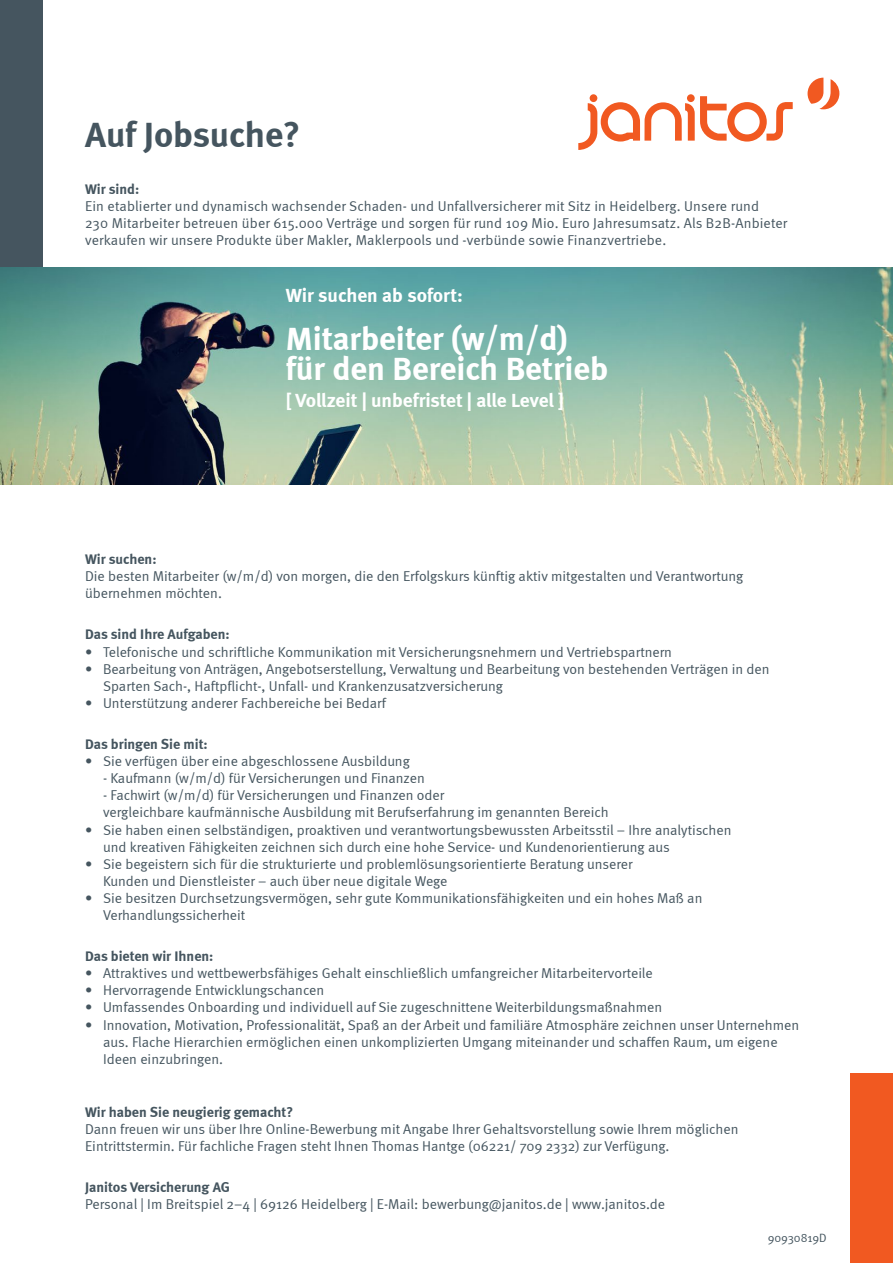
<style>
.page{position:relative;width:893px;height:1263px;background:#fff}
.page>*{position:absolute;margin:0;border:0;box-sizing:border-box;transform-origin:0 0}
.t1{font:700 36px "Meta";color:#45555f}
.t2{font:700 33px/30px "Meta";color:#fff}
.t3{font:700 19.5px "Meta";color:#fff}
.t4{font:14.25px/17.1px "Meta Normal";color:#45555f}
.t5{font:700 14.25px "Meta";color:#45555f}
.t6{font:12px "Meta Normal";color:#45555f}
</style>
<div class="page">
<div style="left:0;top:0;width:43px;height:421px;background:#45555f"></div>
<img style="left:0;top:268px;width:893px;height:217px">
<div style="left:850px;top:1073px;width:43px;height:190px;background:#f15921"></div>
<svg style="left:578px;top:94px;width:215px;height:56px"></svg>
<svg style="left:807px;top:78px;width:32px;height:31px"></svg>
<p class="t1" style="left:85px;top:113px;width:217px">Auf Jobsuche?</p>
<p class="t5" style="left:85px;top:181px;width:56px">Wir sind:</p>
<p class="t4" style="left:85px;top:197px;width:704px">Ein etablierter und dynamisch wachsender Schaden- und Unfallversicherer mit Sitz in Heidelberg. Unsere rund<br>230 Mitarbeiter betreuen über 615.000 Verträge und sorgen für rund 109 Mio. Euro Jahresumsatz. Als B2B-Anbieter verkaufen wir unsere Produkte über Makler, Maklerpools und -verbünde sowie Finanzvertriebe.</p>
<p class="t3" style="left:286px;top:284px;width:178px">Wir suchen ab sofort:</p>
<p class="t2" style="left:286px;top:323px;width:324px">Mitarbeiter (w/m/d) für den Bereich Betrieb</p>
<p class="t3" style="left:286px;top:389px;width:280px">[ Vollzeit | unbefristet | alle Level ]</p>
<p class="t5" style="left:85px;top:551px;width:73px">Wir suchen:</p>
<p class="t4" style="left:85px;top:568px;width:660px">Die besten Mitarbeiter (w/m/d) von morgen, die den Erfolgskurs künftig aktiv mitgestalten und Verantwortung übernehmen möchten.</p>
<p class="t5" style="left:85px;top:626px;width:146px">Das sind Ihre Aufgaben:</p>
<p class="t4" style="left:85px;top:643px;width:588px">• Telefonische und schriftliche Kommunikation mit Versicherungsnehmern und Vertriebspartnern</p>
<p class="t4" style="left:103px;top:660px;width:668px;text-indent:-18px">• Bearbeitung von Anträgen, Angebotserstellung, Verwaltung und Bearbeitung von bestehenden Verträgen in den<br>Sparten Sach-, Haftpflicht-, Unfall- und Krankenzusatzversicherung</p>
<p class="t4" style="left:85px;top:694px;width:302px">• Unterstützung anderer Fachbereiche bei Bedarf</p>
<p class="t5" style="left:85px;top:735px;width:124px">Das bringen Sie mit:</p>
<p class="t4" style="left:85px;top:752px;width:326px">• Sie verfügen über eine abgeschlossene Ausbildung</p>
<p class="t4" style="left:103px;top:769px;width:323px">- Kaufmann (w/m/d) für Versicherungen und Finanzen</p>
<p class="t4" style="left:103px;top:787px;width:343px">- Fachwirt (w/m/d) für Versicherungen und Finanzen oder</p>
<p class="t4" style="left:103px;top:804px;width:507px">vergleichbare kaufmännische Ausbildung mit Berufserfahrung im genannten Bereich</p>
<p class="t4" style="left:103px;top:821px;width:630px;text-indent:-18px">• Sie haben einen selbständigen, proaktiven und verantwortungsbewussten Arbeitsstil – Ihre analytischen und kreativen Fähigkeiten zeichnen sich durch eine hohe Service- und Kundenorientierung aus</p>
<p class="t4" style="left:85px;top:855px;width:549px">• Sie begeistern sich für die strukturierte und problemlösungsorientierte Beratung unserer</p>
<p class="t4" style="left:103px;top:872px;width:346px">Kunden und Dienstleister – auch über neue digitale Wege</p>
<p class="t4" style="left:103px;top:889px;width:601px;text-indent:-18px">• Sie besitzen Durchsetzungsvermögen, sehr gute Kommunikationsfähigkeiten und ein hohes Maß an<br>Verhandlungssicherheit</p>
<p class="t5" style="left:85px;top:948px;width:130px">Das bieten wir Ihnen:</p>
<p class="t4" style="left:85px;top:964px;width:569px">• Attraktives und wettbewerbsfähiges Gehalt einschließlich umfangreicher Mitarbeitervorteile</p>
<p class="t4" style="left:85px;top:982px;width:241px">• Hervorragende Entwicklungschancen</p>
<p class="t4" style="left:85px;top:999px;width:579px">• Umfassendes Onboarding und individuell auf Sie zugeschnittene Weiterbildungsmaßnahmen</p>
<p class="t4" style="left:103px;top:1016px;width:698px;text-indent:-18px">• Innovation, Motivation, Professionalität, Spaß an der Arbeit und familiäre Atmosphäre zeichnen unser Unternehmen aus. Flache Hierarchien ermöglichen einen unkomplizierten Umgang miteinander und schaffen Raum, um eigene<br>Ideen einzubringen.</p>
<p class="t5" style="left:85px;top:1103px;width:210px">Wir haben Sie neugierig gemacht?</p>
<p class="t4" style="left:85px;top:1120px;width:655px">Dann freuen wir uns über Ihre Online-Bewerbung mit Angabe Ihrer Gehaltsvorstellung sowie Ihrem möglichen<br>Eintrittstermin. Für fachliche Fragen steht Ihnen Thomas Hantge (06221/ 709 2332) zur Verfügung.</p>
<p class="t5" style="left:85px;top:1179px;width:147px">Janitos Versicherung AG</p>
<p class="t4" style="left:85px;top:1195px;width:582px">Personal | Im Breitspiel 2–4 | 69126 Heidelberg | E-Mail: bewerbung@janitos.de | www.janitos.de</p>
<p class="t6" style="left:768px;top:1230px;width:60px">90930819D</p>
</div>
